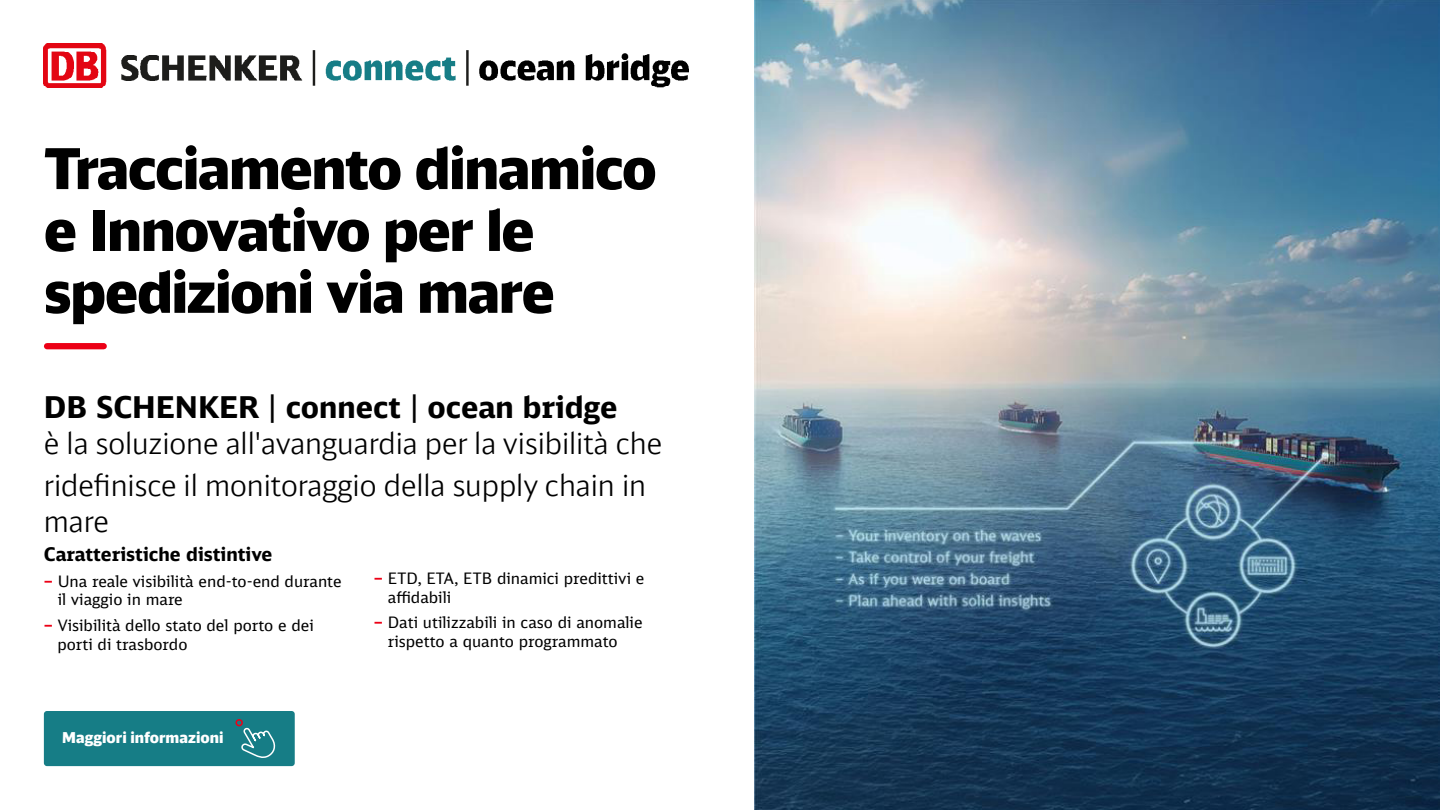
<style>
.page{position:relative;width:1440px;height:810px;background:#fff}
.page>*{position:absolute;margin:0;border:0;box-sizing:border-box;transform-origin:0 0}
.t1{font:900 56.25px/61.9px "DB Neo Head";letter-spacing:-.025em;color:#000}
.t2{font:300 30px/42.4px "DB Neo Head";color:#000}
.t3{font:700 30px "DB Neo Sans";color:#000}
.t4{font:700 18.75px "DB Neo Sans";color:#000}
.t5{font:15.75px/18.9px "DB Neo Sans";color:#000}
.t6{font:900 15px "DB Neo Head";color:#fff}
.s1{font-weight:400}
.s2{font-weight:700;color:#ec0016}
</style>
<div class="page">
<div style="left:47px;top:343px;width:57px;height:6px;background:#ec0016"></div>
<img style="left:44px;top:44px;width:644px;height:44px">
<div style="left:44px;top:711px;width:251px;height:55px;background:#167d86;border-radius:3px"></div>
<svg style="left:240px;top:726px;width:36px;height:32px"></svg>
<div style="left:235px;top:719px;width:8px;height:7px;border:2px solid #ec0016;border-radius:50%"></div>
<img style="left:755px;top:0;width:685px;height:810px">
<h1 class="t1" style="left:44px;top:136px;width:614px">Tracciamento dinamico e Innovativo per le spedizioni via mare</h1>
<h2 class="t3" style="left:44px;top:388px;width:575px">DB SCHENKER <span class="s1">|</span> connect <span class="s1">|</span> ocean bridge</h2>
<h2 class="t2" style="left:44px;top:422px;width:620px">è la soluzione all'avanguardia per la visibilità che ridefinisce il monitoraggio della supply chain in</h2>
<h2 class="t2" style="left:44px;top:500px;width:67px">mare</h2>
<p class="t4" style="left:44px;top:543px;width:230px">Caratteristiche distintive</p>
<p class="t5" style="left:58px;top:571px;width:285px;text-indent:-14px"><span class="s2">–</span> Una reale visibilità end-to-end durante il viaggio in mare</p>
<p class="t5" style="left:57px;top:615px;width:258px;text-indent:-13px"><span class="s2">–</span> Visibilità dello stato del porto e dei porti di trasbordo</p>
<p class="t6" style="left:62px;top:728px;width:163px">Maggiori informazioni</p>
<p class="t5" style="left:388px;top:569px;width:258px;text-indent:-14px"><span class="s2">–</span> ETD, ETA, ETB dinamici predittivi e affidabili</p>
<p class="t5" style="left:388px;top:613px;width:256px;text-indent:-14px"><span class="s2">–</span> Dati utilizzabili in caso di anomalie rispetto a quanto programmato</p>
</div>
